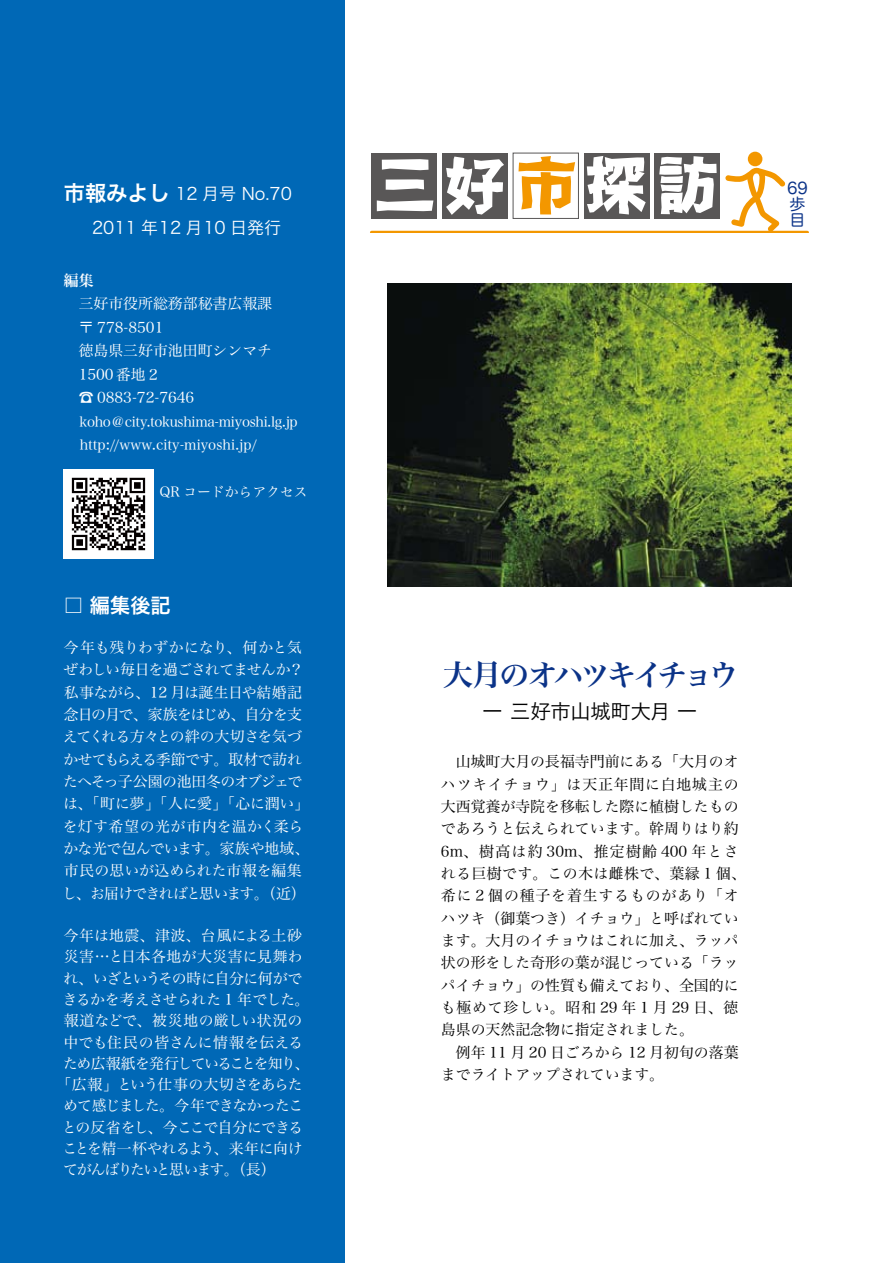
<style>
.page{position:relative;width:893px;height:1263px;background:#fff}
.page>*{position:absolute;margin:0;border:0;box-sizing:border-box;transform-origin:0 0}
.t1{font:29.7px "Hira Min Pro W6";letter-spacing:-.115em;color:#0b3388}
.t2{font:21.3px "Hira Kaku Pro W6";color:#fff}
.t3{font:20.25px "Hira Kaku Pro W3";color:#000}
.t4{font:20.25px "Hira Kaku Pro W6";color:#fff}
.t5{font:16.95px "Hira Kaku Pro W3";color:#fff}
.t6{font:15.9px/15.9px "Hira Maru Pro W4";color:#0b3388}
.t7{font:14.85px/22.4px "Hira Min Pro W3";color:#000}
.t8{font:14.85px/22.4px "Hira Min Pro W3";letter-spacing:-.025em;color:#fff}
.t9{font:14.85px "Hira Min Pro W3";color:#fff}
.t10{font:14.85px "Hira Min Pro W3";letter-spacing:-.055em;color:#fff}
.t11{font:14.85px "Hira Min Pro W3";letter-spacing:-.1em;color:#fff}
.t12{font:14.85px "Hira Min Pro W3";letter-spacing:-.065em;color:#fff}
.t13{font:14.85px "Hira Min Pro W3";letter-spacing:-.05em;color:#fff}
.t14{font:14.85px "Hira Min Pro W3";letter-spacing:.03em;color:#fff}
.t15{font:14.85px "Hira Min Pro W3";letter-spacing:.015em;color:#fff}
.t16{font:14.85px "Hira Min Pro W3";letter-spacing:.01em;color:#fff}
.t17{font:14.85px "Hira Min Pro W3";letter-spacing:-.115em;color:#fff}
.t18{font:14.85px "Hira Min Pro W6";color:#fff}
.t19{font:13.8px/23.4px "Hira Min Pro W3";letter-spacing:-.02em;color:#fff}
.t20{font:13.8px "Hira Min Pro W3";color:#fff}
.s1{font-size:21.3px}
</style>
<div class="page">
<div style="left:0;top:0;width:344px;height:1263px;background:#0068b6"></div>
<div style="left:372px;top:153px;width:65px;height:65px;background:#595757"></div>
<svg style="left:377px;top:159px;width:56px;height:52px"></svg>
<div style="left:442px;top:153px;width:66px;height:65px;background:#595757"></div>
<svg style="left:446px;top:157px;width:58px;height:58px"></svg>
<div style="left:513px;top:153px;width:66px;height:66px;border:1px solid #595757"></div>
<svg style="left:518px;top:156px;width:57px;height:58px"></svg>
<div style="left:584px;top:153px;width:65px;height:65px;background:#595757"></div>
<svg style="left:587px;top:156px;width:59px;height:58px"></svg>
<div style="left:655px;top:153px;width:65px;height:65px;background:#595757"></div>
<svg style="left:659px;top:156px;width:58px;height:58px"></svg>
<svg style="left:725px;top:167px;width:60px;height:64px"></svg>
<div style="left:748px;top:152px;width:14px;height:14px;background:#f39700;border-radius:50%"></div>
<hr style="left:372px;top:231px;width:435px;height:2px;background:#f39700">
<img style="left:388px;top:283px;width:404px;height:304px">
<img style="left:64px;top:469px;width:89px;height:89px">
<h2 class="t2" style="left:64px;top:173px;width:108px">市報みよし</h2>
<p class="t5" style="left:92px;top:212px;width:190px">2011 年12 月10 日発行</p>
<p class="t18" style="left:64px;top:267px;width:31px">編集</p>
<p class="t9" style="left:79px;top:291px;width:195px">三好市役所総務部秘書広報課</p>
<p class="t8" style="left:79px;top:315px;width:86px">〒 778-8501</p>
<p class="t9" style="left:64px;top:338px;width:210px">　徳島県三好市池田町シンマチ</p>
<p class="t9" style="left:64px;top:361px;width:98px">　1500番地２</p>
<p class="t9" style="left:79px;top:385px;width:117px">☎ 0883-72-7646</p>
<p class="t19" style="left:80px;top:408px;width:220px">koho＠city.tokushima-miyoshi l g. j p. http://www.city-miyoshi.jp/</p>
<p class="t20" style="left:159px;top:480px;width:150px">QR コードからアクセス</p>
<p class="t5" style="left:175px;top:178px;width:118px">12 月号 No.70</p>
<h3 class="t4" style="left:63px;top:587px;width:109px">□ 編集後記</h3>
<p class="t8" style="left:62px;top:635px;width:249px">今年も残りわずかになり、何かと気ぜわしい毎日を過ごされてませんか?私事ながら、12 月は誕生日や結婚記念日の月で、家族をはじめ、自分を支えてくれる方々との絆の大切さを気づかせてもらえる季節です。取材で訪れたへそっ子公園の池田冬のオブジェでは、「町に夢」「人に愛」「心に潤い「を灯す希望の光が市内を温かく柔らかな光で包んでいます。家族や地域、市民の思いが込められた市報を編集し、お届けできればと思います。（近(</p>
<p class="t9" style="left:64px;top:923px;width:240px">今年は地震、津波、台風による土砂</p>
<p class="t14" style="left:64px;top:944px;width:240px">災害…と日本各地が大災害に見舞わ</p>
<p class="t10" style="left:63px;top:965px;width:240px">れ、いざというその時に自分に何がで</p>
<p class="t8" style="left:63px;top:987px;width:248px">きるかを考えさせられた 1 年でした。</p>
<p class="t15" style="left:64px;top:1008px;width:240px">報道などで、被災地の厳しい状況の</p>
<p class="t16" style="left:63px;top:1029px;width:241px">中でも住民の皆さんに情報を伝える</p>
<p class="t11" style="left:63px;top:1050px;width:248px">ため広報紙を発行していることを知り、</p>
<p class="t12" style="left:56px;top:1072px;width:248px">「広報」という仕事の大切さをあらた</p>
<p class="t10" style="left:63px;top:1093px;width:242px">めて感じました。今年できなかったこ</p>
<p class="t13" style="left:62px;top:1114px;width:243px">との反省をし、今ここで自分にできる</p>
<p class="t8" style="left:62px;top:1136px;width:242px">ことを精一杯やれるよう、来年に向け</p>
<p class="t17" style="left:63px;top:1157px;width:214px">てがんばりたいと思います。（長(</p>
<p class="t6" style="left:787px;top:179px;width:22px">69</p>
<p class="t6" style="left:789px;top:195px;width:17px">歩目</p>
<h1 class="t1" style="left:443px;top:649px;width:297px">大月のオハツキイチョウ</h1>
<h3 class="t3" style="left:482px;top:693px;width:217px"><span class="s1">ー</span>三好市山城町大月<span class="s1">ー</span></h3>
<p class="t7" style="left:441px;top:749px;width:306px">　山城町大月の長福寺門前にある「大月のオハツキイチョウ」は天正年間に白地城主の大西覚養が寺院を移転した際に植樹したものであろうと伝えられています。幹周りはり約<br>m6 、樹高は約 30m、推定樹齢 400 年とされる巨樹です。この木は雌株で、葉縁 1 個、希に 2 個の種子を着生するものがあり「オハツキ（御葉つき）イチョウ」と呼ばれています。大月のイチョウはこれに加え、ラッパ状の形をした奇形の葉が混じっている「ラッパイチョウ」の性質も備えており、全国的にも極めて珍しい。昭和 29 年 1 月 29 日、徳島県の天然記念物に指定されました。<br>　例年 11 月 20 日ごろから 12 月初旬の落葉までライトアップされています。</p>
</div>
